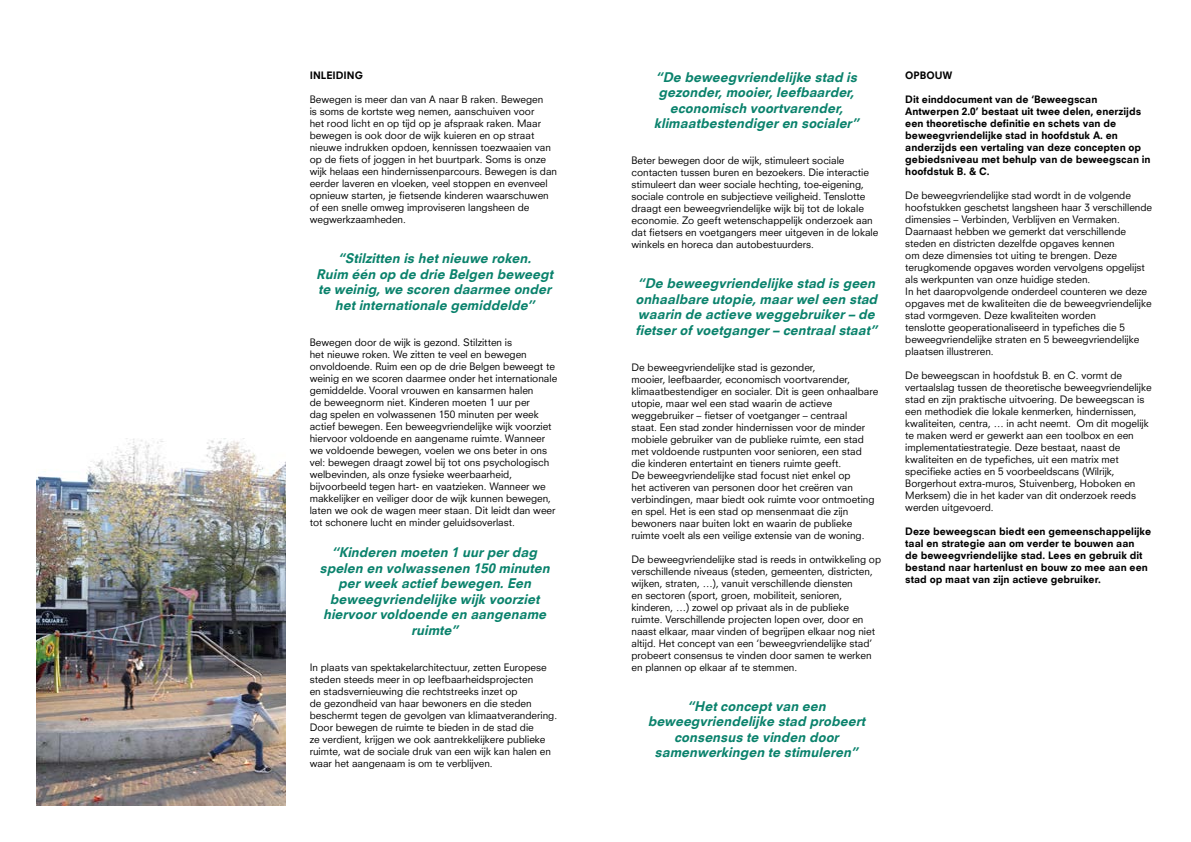
<style>
.page{position:relative;width:1191px;height:842px;background:#fff}
.page>*{position:absolute;margin:0;border:0;box-sizing:border-box;transform-origin:0 0}
.t1{font:italic 800 13px/15.6px "Neuzeit SLT";color:#0a826c;text-align:center}
.t2{font:10px/12px "Neuzeit SLT";color:#000}
.t3{font:800 10px/12px "Neuzeit SLT";color:#000}
</style>
<div class="page">
<img style="left:36px;top:439px;width:249px;height:367px">
<p class="t3" style="left:310px;top:70px;width:55px">INLEIDING</p>
<p class="t2" style="left:310px;top:94px;width:249px">Bewegen is meer dan van A naar B raken. Bewegen<br>is soms de kortste weg nemen, aanschuiven voor<br>het rood licht en op tijd op je afspraak raken. Maar bewegen is ook door de wijk kuieren en op straat nieuwe indrukken opdoen, kennissen toezwaaien van op de fiets of joggen in het buurtpark. Soms is onze wijk helaas een hindernissenparcours. Bewegen is dan eerder laveren en vloeken, veel stoppen en evenveel opnieuw starten, je fietsende kinderen waarschuwen of een snelle omweg improviseren langsheen de wegwerkzaamheden.</p>
<h1 class="t1" style="left:316px;top:250px;width:242px">‘‘Stilzitten is hetnieuwe roken.<br>Ruim één op de drie Belgen beweegt te weinig,we scoren daarmee onder hetinternationale gemiddelde’’</h1>
<p class="t2" style="left:310px;top:336px;width:249px">Bewegen door de wijk is gezond. Stilzitten is<br>het nieuwe roken. We zitten te veel en bewegen onvoldoende. Ruim een op de drie Belgen beweegt te weinig en we scoren daarmee onder het internationale gemiddelde. Vooral vrouwen en kansarmen halen<br>de beweegnorm niet. Kinderen moeten 1 uur per<br>dag spelen en volwassenen 150 minuten per week actief bewegen. Een beweegvriendelijke wijk voorziet hiervoor voldoende en aangename ruimte. Wanneer we voldoende bewegen, voelen we ons beter in ons vel: bewegen draagt zowel bij tot ons psychologisch welbevinden, als onze fysieke weerbaarheid, bijvoorbeeld tegen hart- en vaatzieken. Wanneer we makkelijker en veiliger door de wijk kunnen bewegen, laten we ook de wagen meer staan. Dit leidt dan weer tot schonere lucht en minder geluidsoverlast.</p>
<h1 class="t1" style="left:319px;top:544px;width:235px">‘‘Kinderen moeten 1 uurperdag spelen en volwassenen 150 minuten perweek actiefbewegen.Een beweegvriendelijke wijk voorziet hiervoorvoldoende en aangename ruimte’’</h1>
<p class="t2" style="left:310px;top:661px;width:249px">In plaats van spektakelarchitectuur, zetten Europese steden steeds meer in op leefbaarheidsprojecten<br>en stadsvernieuwing die rechtstreeks inzet op<br>de gezondheid van haar bewoners en die steden beschermt tegen de gevolgen van klimaatverandering.<br>Door bewegen de ruimte te bieden in de stad die<br>ze verdient, krijgen we ook aantrekkelijkere publieke ruimte, wat de sociale druk van een wijk kan halen en waar het aangenaam is om te verblijven.</p>
<h1 class="t1" style="left:654px;top:69px;width:210px">“De beweegvriendelijke stad is gezonder,mooier,leefbaarder, economisch voortvarender, klimaatbestendigeren socialer”</h1>
<p class="t2" style="left:631px;top:155px;width:248px">Beter bewegen door de wijk, stimuleert sociale contacten tussen buren en bezoekers. Die interactie stimuleert dan weer sociale hechting, toe-eigening, sociale controle en subjectieve veiligheid. Tenslotte draagt een beweegvriendelijke wijk bij tot de lokale economie. Zo geeft wetenschappelijk onderzoek aan dat fietsers en voetgangers meer uitgeven in de lokale winkels en horeca dan autobestuurders.</p>
<h1 class="t1" style="left:635px;top:275px;width:247px;text-align:left">“De beweegvriendelijke stad is geen onhaalbare utopie,maarweleen stad waarin de actieve weggebruiker– de fietserofvoetganger– centraalstaat”</h1>
<p class="t2" style="left:631px;top:361px;width:248px">De beweegvriendelijke stad is gezonder,<br>mooier, leefbaarder, economisch voortvarender, klimaatbestendiger en socialer. Dit is geen onhaalbare utopie, maar wel een stad waarin de actieve weggebruiker – fietser of voetganger – centraal<br>staat. Een stad zonder hindernissen voor de minder mobiele gebruiker van de publieke ruimte, een stad met voldoende rustpunten voor senioren, een stad<br>die kinderen entertaint en tieners ruimte geeft.<br>De beweegvriendelijke stad focust niet enkel op<br>het activeren van personen door het creëren van verbindingen, maar biedt ook ruimte voor ontmoeting en spel. Het is een stad op mensenmaat die zijn bewoners naar buiten lokt en waarin de publieke ruimte voelt als een veilige extensie van de woning.</p>
<p class="t2" style="left:631px;top:553px;width:251px">De beweegvriendelijke stad is reeds in ontwikkeling op verschillende niveaus (steden, gemeenten, districten, wijken, straten, …), vanuit verschillende diensten<br>en sectoren (sport, groen, mobiliteit, senioren, kinderen, …) zowel op privaat als in de publieke ruimte. Verschillende projecten lopen over, door en naast elkaar, maar vinden of begrijpen elkaar nog niet altijd. Het concept van een ‘beweegvriendelijke stad’ probeert consensus te vinden door samen te werken en plannen op elkaar af te stemmen.</p>
<h1 class="t1" style="left:647px;top:698px;width:222px">“Hetconceptvan een beweegvriendelijke stad probeert consensus te vinden door samenwerkingen te stimuleren”</h1>
<p class="t3" style="left:905px;top:70px;width:49px">OPBOUW</p>
<p class="t3" style="left:905px;top:94px;width:247px">Dit einddocument van de ‘Beweegscan Antwerpen 2.0’ bestaat uit twee delen, enerzijds een theoretische definitie en schets van de beweegvriendelijke stad in hoofdstuk A. en anderzijds een vertaling van deze concepten op gebiedsniveau met behulp van de beweegscan in hoofdstuk B. &amp; C.</p>
<p class="t2" style="left:905px;top:190px;width:248px">De beweegvriendelijke stad wordt in de volgende hoofstukken geschetst langsheen haar 3 verschillende dimensies – Verbinden, Verblijven en Vermaken.<br>Daarnaast hebben we gemerkt dat verschillende steden en districten dezelfde opgaves kennen<br>om deze dimensies tot uiting te brengen. Deze terugkomende opgaves worden vervolgens opgelijst als werkpunten van onze huidige steden.<br>In het daaropvolgende onderdeel counteren we deze opgaves met de kwaliteiten die de beweegvriendelijke stad vormgeven. Deze kwaliteiten worden<br>tenslotte geoperationaliseerd in typefiches die 5 beweegvriendelijke straten en 5 beweegvriendelijke plaatsen illustreren.</p>
<p class="t2" style="left:905px;top:370px;width:248px">De beweegscan in hoofdstuk B. en C. vormt de vertaalslag tussen de theoretische beweegvriendelijke stad en zijn praktische uitvoering. De beweegscan is een methodiek die lokale kenmerken, hindernissen, kwaliteiten, centra, … in acht neemt. Om dit mogelijk te maken werd er gewerkt aan een toolbox en een implementatiestrategie. Deze bestaat, naast de kwaliteiten en de typefiches, uit een matrix met specifieke acties en 5 voorbeeldscans (Wilrijk, Borgerhout extra-muros, Stuivenberg, Hoboken en Merksem) die in het kader van dit onderzoek reeds werden uitgevoerd.</p>
<p class="t3" style="left:905px;top:526px;width:247px">Deze beweegscan biedt een gemeenschappelijke taal en strategie aan om verder te bouwen aan<br>de beweegvriendelijke stad. Lees en gebruik dit bestand naar hartenlust en bouw zo mee aan een stad op maat van zijn actieve gebruiker.</p>
</div>
